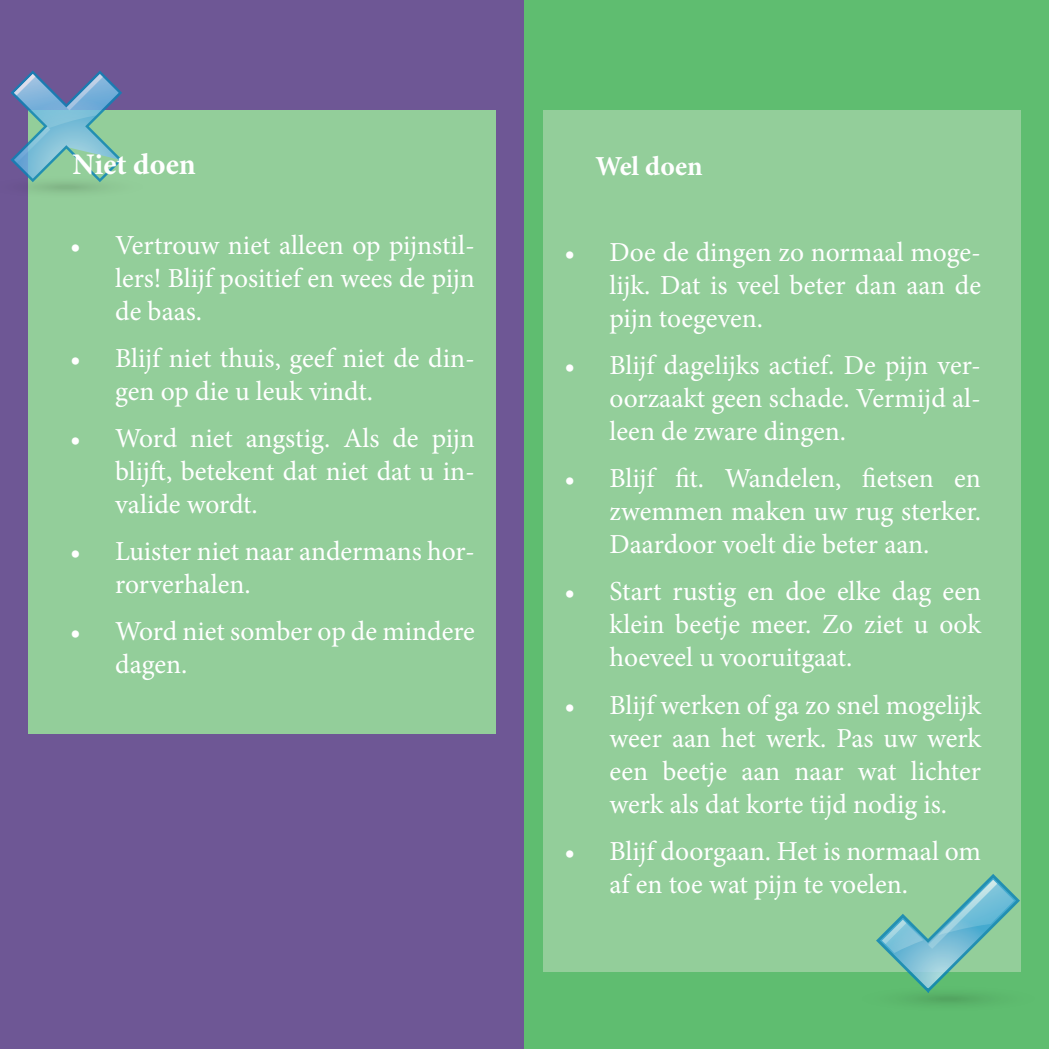
<style>
.page{position:relative;width:1049px;height:1049px;background:#6e5795}
.page>*{position:absolute;margin:0;border:0;box-sizing:border-box;transform-origin:0 0}
.t1{font:700 30px "Minion Pro";letter-spacing:.005em;color:#fff}
.t2{font:27.5px/33px "Minion Pro";color:#fff;text-align:justify}
.t3{font:700 27.5px "Minion Pro";letter-spacing:-.005em;color:#fff}
</style>
<div class="page">
<div style="left:28px;top:110px;width:468px;height:623px;background:#93ce9a"></div>
<div style="left:524px;top:0;width:525px;height:1049px;background:#5fbd70"></div>
<svg style="left:10px;top:70px;width:112px;height:122px"></svg>
<div style="left:543px;top:110px;width:477px;height:861px;background:#93ce9a"></div>
<svg style="left:861px;top:874px;width:160px;height:130px"></svg>
<p class="t1" style="left:73px;top:144px;width:125px">Niet doen</p>
<p class="t2" style="left:115px;top:229px;width:361px;text-indent:-45px">• Vertrouw niet alleen op pijnstil&shy;lers! Blijf positief en wees de pijn de baas.</p>
<p class="t2" style="left:115px;top:342px;width:361px;text-indent:-45px">• Blijf niet thuis, geef niet de din&shy;gen op die u leuk vindt.</p>
<p class="t2" style="left:115px;top:422px;width:361px;text-indent:-45px">• Word niet angstig. Als de pijn blijft, betekent dat niet dat u in&shy;valide wordt.</p>
<p class="t2" style="left:115px;top:535px;width:361px;text-indent:-45px">• Luister niet naar andermans hor&shy;rorverhalen.</p>
<p class="t2" style="left:115px;top:615px;width:361px;text-indent:-45px">• Word niet somber op de mindere dagen.</p>
<p class="t3" style="left:595px;top:147px;width:109px">Wel doen</p>
<p class="t2" style="left:609px;top:236px;width:373px;text-indent:-45px">• Doe de dingen zo normaal moge&shy;lijk. Dat is veel beter dan aan de pijn toegeven.</p>
<p class="t2" style="left:609px;top:349px;width:373px;text-indent:-45px">• Blijf dagelijks actief. De pijn ver&shy;oorzaakt geen schade. Vermijd al&shy;leen de zware dingen.</p>
<p class="t2" style="left:609px;top:462px;width:373px;text-indent:-45px">• Blijf fit. Wandelen, fietsen en zwemmen maken uw rug sterker.<br>Daardoor voelt die beter aan.</p>
<p class="t2" style="left:609px;top:575px;width:373px;text-indent:-45px">• Start rustig en doe elke dag een klein beetje meer. Zo ziet u ook hoeveel u vooruitgaat.</p>
<p class="t2" style="left:609px;top:688px;width:373px;text-indent:-45px">• Blijf werken of ga zo snel mogelijk weer aan het werk. Pas uw werk een beetje aan naar wat lichter werk als dat korte tijd nodig is.</p>
<p class="t2" style="left:609px;top:834px;width:373px;text-indent:-45px">• Blijf doorgaan. Het is normaal om af en toe wat pijn te voelen.</p>
</div>
